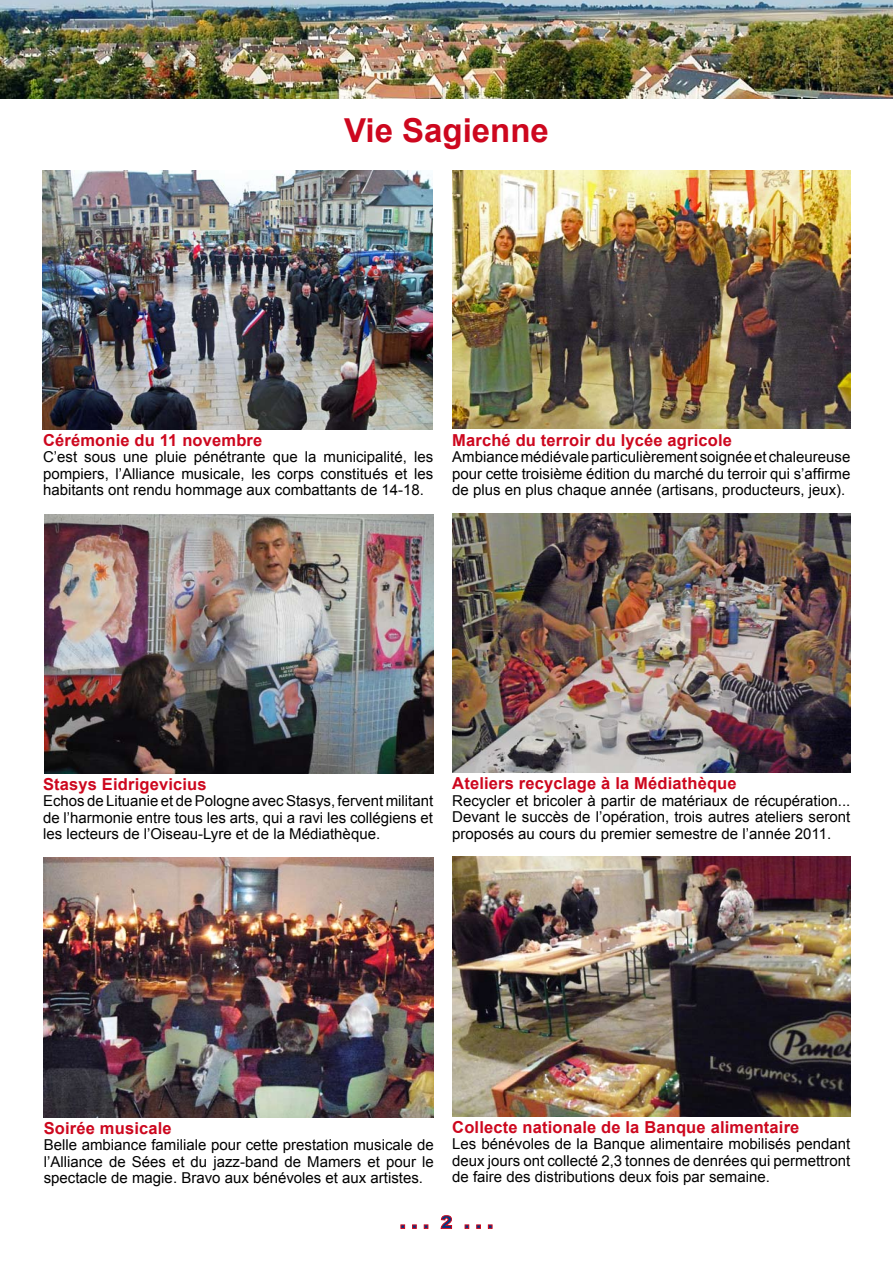
<style>
.page{position:relative;width:893px;height:1263px;background:#fff}
.page>*{position:absolute;margin:0;border:0;box-sizing:border-box;transform-origin:0 0}
.t1{font:700 33px "Arial";color:#cd071e}
.t2{font:700 16.5px "Arial";letter-spacing:.01em;color:#cd071e}
.t3{font:15px/16.5px "Arial";color:#000;text-align:justify}
</style>
<div class="page">
<svg style="left:400px;top:1215px;width:93px;height:14px"></svg>
<img style="left:0;top:0;width:893px;height:98px">
<img style="left:452px;top:170px;width:398px;height:258px">
<img style="left:43px;top:858px;width:390px;height:259px">
<img style="left:452px;top:513px;width:398px;height:260px">
<img style="left:44px;top:514px;width:390px;height:260px">
<img style="left:43px;top:170px;width:390px;height:259px">
<img style="left:452px;top:857px;width:398px;height:259px">
<h1 class="t1" style="left:344px;top:109px;width:206px">Vie Sagienne</h1>
<p class="t2" style="left:43px;top:429px;width:221px">Cérémonie du 11 novembre</p>
<p class="t3" style="left:43px;top:449px;width:392px">C’est sous une pluie pénétrante que la municipalité, les pompiers, l’Alliance musicale, les corps constitués et les habitants ont rendu hommage aux combattants de 14-18.</p>
<p class="t2" style="left:452px;top:429px;width:281px">Marché du terroir du lycée agricole</p>
<p class="t3" style="left:452px;top:449px;width:400px">Ambiance médiévale particulièrement soignée et chaleureuse pour cette troisième édition du marché du terroir qui s’affirme de plus en plus chaque année (artisans, producteurs, jeux).</p>
<p class="t2" style="left:43px;top:773px;width:165px">Stasys Eidrigevicius</p>
<p class="t3" style="left:43px;top:793px;width:392px">Echos de Lituanie et de Pologne avec Stasys, fervent militant de l’harmonie entre tous les arts, qui a ravi les collégiens et les lecteurs de l’Oiseau-Lyre et de la Médiathèque.</p>
<p class="t2" style="left:452px;top:772px;width:286px">Ateliers recyclage à la Médiathèque</p>
<p class="t3" style="left:452px;top:792px;width:400px">Recycler et bricoler à partir de matériaux de récupération...<br>Devant le succès de l’opération, trois autres ateliers seront proposés au cours du premier semestre de l’année 2011.</p>
<p class="t2" style="left:44px;top:1117px;width:129px">Soirée musicale</p>
<p class="t3" style="left:44px;top:1137px;width:392px">Belle ambiance familiale pour cette prestation musicale de l’Alliance de Sées et du jazz-band de Mamers et pour le spectacle de magie. Bravo aux bénévoles et aux artistes.</p>
<p class="t2" style="left:452px;top:1116px;width:349px">Collecte nationale de la Banque alimentaire</p>
<p class="t3" style="left:452px;top:1136px;width:400px">Les bénévoles de la Banque alimentaire mobilisés pendant deux jours ont collecté 2,3 tonnes de denrées qui permettront de faire des distributions deux fois par semaine.</p>
</div>
